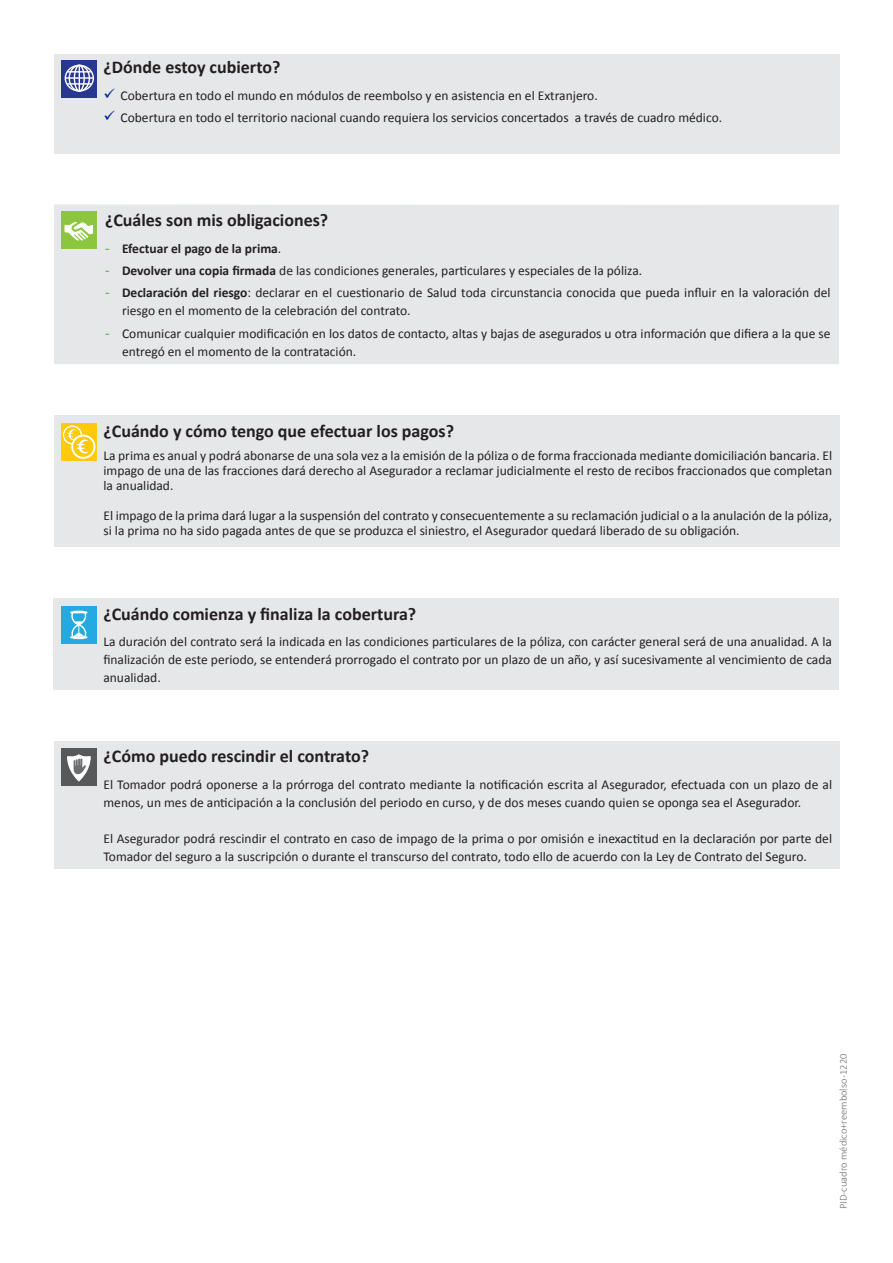
<style>
.page{position:relative;width:893px;height:1263px;background:#fff}
.page>*{position:absolute;margin:0;border:0;box-sizing:border-box;transform-origin:0 0}
.titulos_negrita_caja{font:700 18px "Calibri";color:#231f20}
.Estilo_de_párrafo_2{font:13.5px/18px "Calibri";color:#231f20}
.t1{font:700 13.5px "Calibri";color:#231f20}
.referencia_documento{font:300 10.5px "Calibri";color:#6c6d70}
.s1{font-weight:400;font-size:15px;color:#40ae49}
.s2{font-weight:400}
.s3{font-size:15px;color:#40ae49}
.s4{font-weight:700}
</style>
<div class="page">
<div style="left:54px;top:204px;width:785px;height:160px;background:#e6e7e9"></div>
<div style="left:61px;top:211px;width:36px;height:38px;background:#8bc63e"></div>
<svg style="left:64px;top:221px;width:29px;height:20px"></svg>
<div style="left:54px;top:415px;width:785px;height:132px;background:#e6e7e9"></div>
<div style="left:61px;top:423px;width:36px;height:38px;background:#feca0a"></div>
<div style="left:63px;top:425px;width:19px;height:20px;border:1px solid #fff;border-radius:50%"></div>
<svg style="left:72px;top:436px;width:22px;height:22px"></svg>
<div style="left:71px;top:435px;width:24px;height:24px;border:2px solid #fff;border-radius:50%"></div>
<svg style="left:66px;top:428px;width:23px;height:26px"></svg>
<div style="left:54px;top:598px;width:785px;height:92px;background:#e6e7e9"></div>
<div style="left:61px;top:606px;width:36px;height:38px;background:#24aae1"></div>
<svg style="left:70px;top:611px;width:17px;height:28px"></svg>
<div style="left:54px;top:741px;width:785px;height:128px;background:#e6e7e9"></div>
<div style="left:61px;top:749px;width:36px;height:37px;background:#57585a"></div>
<svg style="left:67px;top:754px;width:24px;height:28px"></svg>
<div style="left:54px;top:54px;width:785px;height:99px;background:#e6e7e9"></div>
<svg style="left:62px;top:60px;width:35px;height:37px"></svg>
<div style="left:65px;top:65px;width:29px;height:27px;border:1px solid #fff;border-radius:50%"></div>
<div style="left:69px;top:65px;width:21px;height:27px;border:1px solid #fff;border-radius:50%"></div>
<div style="left:74px;top:65px;width:11px;height:27px;border:1px solid #fff;border-radius:50%"></div>
<svg style="left:79px;top:65px;width:1px;height:27px"></svg>
<hr style="left:67px;top:71px;width:25px;height:2px;background:#fff">
<hr style="left:67px;top:83px;width:25px;height:2px;background:#fff">
<hr style="left:65px;top:77px;width:28px;height:2px;background:#fff">
<p class="titulos_negrita_caja" style="left:104px;top:56px;width:178px">¿Dónde estoy cubierto?</p>
<p class="Estilo_de_párrafo_2" style="left:121px;top:86px;width:479px">Cobertura en todo el mundo en módulos de reembolso y en asistencia en el Extranjero.</p>
<p class="Estilo_de_párrafo_2" style="left:121px;top:109px;width:603px">Cobertura en todo el territorio nacional cuando requiera los servicios concertados a través de cuadro médico.</p>
<p class="titulos_negrita_caja" style="left:105px;top:209px;width:225px">¿Cuáles son mis obligaciones?</p>
<p class="t1" style="left:105px;top:240px;width:178px"><span class="s1">-</span> Efectuar el pago de la prima<span class="s2">.</span></p>
<p class="Estilo_de_párrafo_2" style="left:105px;top:262px;width:539px"><span class="s3">-</span> <span class="s4">Devolver una copia firmada</span> de las condiciones generales, particulares y especiales de la póliza.</p>
<p class="Estilo_de_párrafo_2" style="left:122px;top:284px;width:710px;text-indent:-17px"><span class="s3">-</span> <span class="s4">Declaración del riesgo</span>: declarar en el cuestionario de Salud toda circunstancia conocida que pueda influir en la valoración del riesgo en el momento de la celebración del contrato.</p>
<p class="Estilo_de_párrafo_2" style="left:122px;top:324px;width:710px;text-indent:-17px"><span class="s3">-</span> Comunicar cualquier modificación en los datos de contacto, altas y bajas de asegurados u otra información que difiera a la que se entregó en el momento de la contratación.</p>
<p class="titulos_negrita_caja" style="left:104px;top:419px;width:352px">¿Cuándo y cómo tengo que efectuar los pagos?</p>
<p class="Estilo_de_párrafo_2" style="left:104px;top:448px;width:730px;line-height:15px;text-align:justify">La prima es anual y podrá abonarse de una sola vez a la emisión de la póliza o de forma fraccionada mediante domiciliación bancaria. El impago de una de las fracciones dará derecho al Asegurador a reclamar judicialmente el resto de recibos fraccionados que completan la anualidad.</p>
<p class="Estilo_de_párrafo_2" style="left:104px;top:508px;width:730px;line-height:15px">El impago de la prima dará lugar a la suspensión del contrato y consecuentemente a su reclamación judicial o a la anulación de la póliza, si la prima no ha sido pagada antes de que se produzca el siniestro, el Asegurador quedará liberado de su obligación.</p>
<p class="titulos_negrita_caja" style="left:103px;top:602px;width:314px">¿Cuándo comienza y finaliza la cobertura?</p>
<p class="Estilo_de_párrafo_2" style="left:103px;top:633px;width:730px;text-align:justify">La duración del contrato será la indicada en las condiciones particulares de la póliza, con carácter general será de una anualidad. A la finalización de este periodo, se entenderá prorrogado el contrato por un plazo de un año, y así sucesivamente al vencimiento de cada anualidad.</p>
<p class="titulos_negrita_caja" style="left:104px;top:745px;width:267px">¿Cómo puedo rescindir el contrato?</p>
<p class="Estilo_de_párrafo_2" style="left:104px;top:775px;width:730px">El Tomador podrá oponerse a la prórroga del contrato mediante la notificación escrita al Asegurador, efectuada con un plazo de al menos, un mes de anticipación a la conclusión del periodo en curso, y de dos meses cuando quien se oponga sea el Asegurador.</p>
<p class="Estilo_de_párrafo_2" style="left:104px;top:829px;width:730px">El Asegurador podrá rescindir el contrato en caso de impago de la prima o por omisión e inexactitud en la declaración por parte del<br>Tomador del seguro a la suscripción o durante el transcurso del contrato, todo ello de acuerdo con la Ley de Contrato del Seguro.</p>
<p class="referencia_documento" style="left:837px;top:1209px;width:157px;rotate:-90deg">PID-cuadro médico+reembolso -1220</p>
</div>
